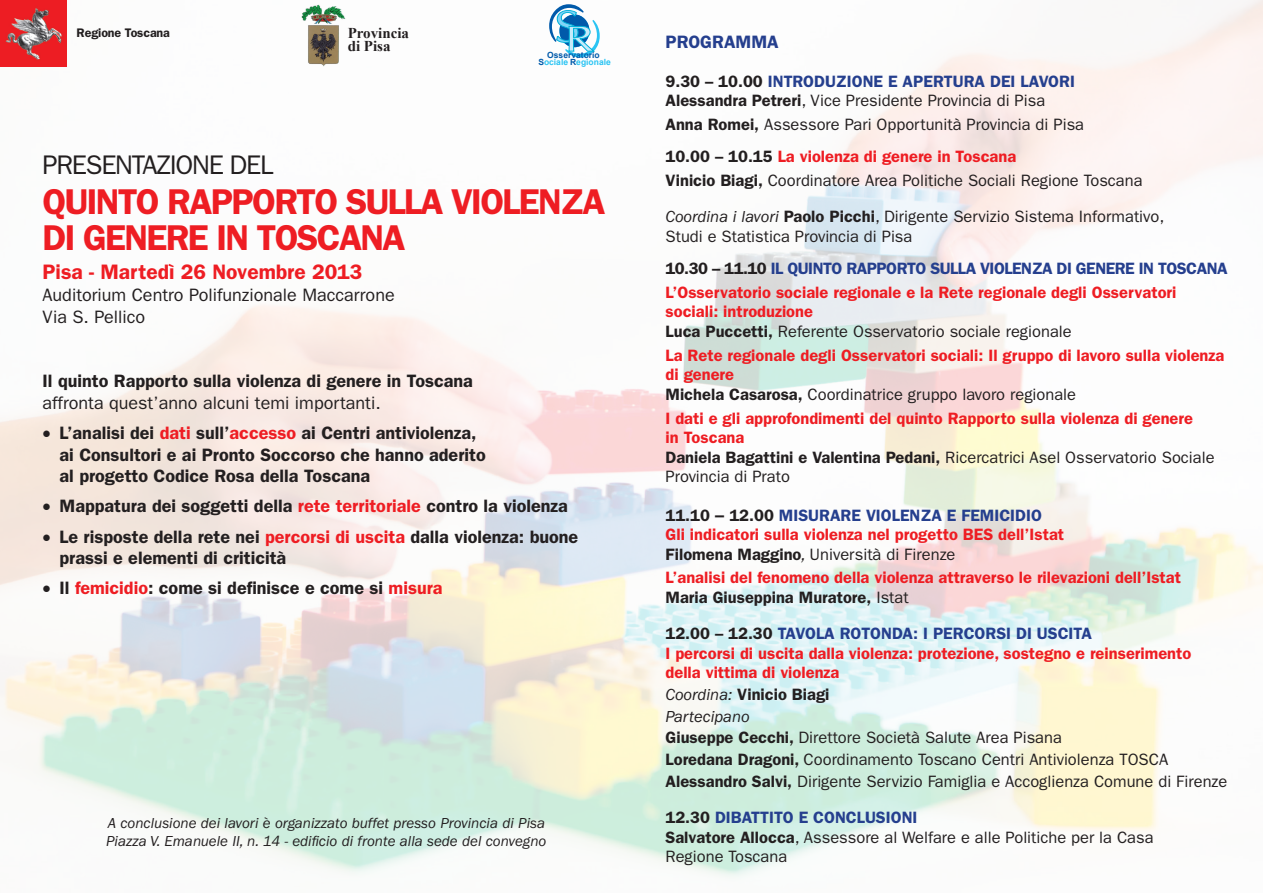
<style>
.page{position:relative;width:1263px;height:893px;background:#fff}
.page>*{position:absolute;margin:0;border:0;box-sizing:border-box;transform-origin:0 0}
.t1{font:44.85px "Cg Omega";color:#80d4f7;scale:1.19 1}
.t2{font:600 36px/36px "ITC Franklin Gothic Std";letter-spacing:-.045em;color:#ee1d23}
.t3{font:27px "ITC Franklin Gothic Std";letter-spacing:-.045em;color:#231f20}
.t4{font:600 21px "ITC Franklin Gothic Std";color:#ee1d23}
.t5{font:600 18px/21.6px "ITC Franklin Gothic Std";color:#231f20}
.t6{font:18px/21.6px "ITC Franklin Gothic Std";color:#231f20}
.t7{font:600 18px "ITC Franklin Gothic Std";color:#253f8e}
.t8{font:600 16.5px/19.5px "ITC Franklin Gothic Std";color:#ee1d23}
.t9{font:16.5px/19.5px "ITC Franklin Gothic Std";color:#231f20}
.t10{font:600 16.5px/19.5px "ITC Franklin Gothic Std";color:#253f8e}
.t11{font:italic 15px/18px "ITC Franklin Gothic Std";color:#231f20}
.t12{font:700 15px/13.5px "Times New Roman";color:#231f20}
.t13{font:600 12.45px "ITC Franklin Gothic Std";letter-spacing:-.01em;color:#231f20}
.t14{font:700 8.55px/6.8px "Arial";color:#015aaa;text-align:center}
.s1{color:#2bc4f3}
.s2{color:#231f20}
.s3{font-weight:400;color:#231f20}
.s4{font-weight:600}
.s5{font-weight:600;color:#ee1d23}
.s6{font-style:italic}
.s7{color:#253f8e}
.s8{font-size:18px;color:#231f20}
.s9{font-weight:400;font-style:italic;color:#231f20}
.s10{font-weight:600;color:#253f8e}
.s11{color:#ee1d23}
</style>
<div class="page">
<img style="left:0;top:0;width:1263px;height:877px">
<svg style="left:549px;top:4px;width:51px;height:54px"></svg>
<img style="left:0;top:0;width:66px;height:66px">
<img style="left:299px;top:4px;width:49px;height:62px">
<h1 class="t1" style="left:554px;top:1px;width:24px">S</h1>
<p class="t14" style="left:538px;top:52px;width:74px">Osservatorio<br>S<span class="s1">ociale</span> R<span class="s1">egionale</span></p>
<p class="t13" style="left:77px;top:26px;width:95px">Regione Toscana</p>
<p class="t12" style="left:348px;top:25px;width:63px">Provincia di Pisa</p>
<p class="t7" style="left:665px;top:31px;width:115px">PROGRAMMA</p>
<p class="t10" style="left:665px;top:71px;width:411px"><span class="s2">9.30 – 10.00</span> INTRODUZIONE E APERTURA DEI LAVORI<br><span class="s2">Alessandra Petreri</span><span class="s3">, Vice Presidente Provincia di Pisa</span></p>
<p class="t9" style="left:665px;top:108px;width:420px;line-height:32.2px"><span class="s4">Anna Romei,</span> Assessore Pari Opportunità Provincia di Pisa<br><span class="s4">10.00 – 10.15</span> <span class="s5">La violenza di genere in Toscana</span></p>
<p class="t9" style="left:665px;top:171px;width:479px"><span class="s4">Vinicio Biagi,</span> Coordinatore Area Politiche Sociali Regione Toscana</p>
<p class="t9" style="left:665px;top:207px;width:500px"><span class="s6">Coordina i lavori</span> <span class="s4">Paolo Picchi</span>, Dirigente Servizio Sistema Informativo,<br>Studi e Statistica Provincia di Pisa</p>
<p class="t8" style="left:665px;top:257px;width:564px;line-height:23.7px"><span class="s2">10.30 – 11.10</span> <span class="s7">IL QUINTO RAPPORTO SULLA VIOLENZA DI GENERE IN TOSCANA<br></span>L’Osservatorio sociale regionale e la Rete regionale degli Osservatori</p>
<p class="t9" style="left:665px;top:302px;width:408px"><span class="s5">sociali: introduzione<br></span><span class="s4">Luca Puccetti,</span> Referente Osservatorio sociale regionale</p>
<p class="t8" style="left:665px;top:345px;width:560px">La Rete regionale degli Osservatori sociali: Il gruppo di lavoro sulla violenza di genere<br><span class="s2">Michela Casarosa,</span> <span class="s3">Coordinatrice gruppo lavoro regionale</span></p>
<p class="t8" style="left:665px;top:408px;width:551px">I dati e gli approfondimenti del quinto Rapporto sulla violenza di genere<br>in Toscana<br><span class="s2">Daniela Bagattini e Valentina Pedani,</span> <span class="s3">Ricercatrici Asel Osservatorio Sociale Provincia di Prato</span></p>
<p class="t8" style="left:665px;top:505px;width:400px"><span class="s2">11.10</span> <span class="s8">–</span> <span class="s2">12.00</span> <span class="s7">MISURARE VIOLENZA E FEMICIDIO<br></span>Gli indicatori sulla violenza nel progetto BES dell’Istat<br><span class="s2">Filomena Maggino</span><span class="s9">,</span> <span class="s3">Università di Firenze</span></p>
<p class="t8" style="left:665px;top:568px;width:517px">L’analisi del fenomeno della violenza attraverso le rilevazioni dell’Istat<br><span class="s2">Maria Giuseppina Muratore,</span> <span class="s3">Istat</span></p>
<p class="t8" style="left:665px;top:624px;width:527px"><span class="s2">12.00 – 12.30</span> <span class="s7">TAVOLA ROTONDA: I PERCORSI DI USCITA<br></span>I percorsi di uscita dalla violenza: protezione, sostegno e reinserimento della vittima di violenza</p>
<p class="t9" style="left:665px;top:684px;width:563px;line-height:21.6px"><span class="s6">Coordina:</span> <span class="s4">Vinicio Biagi<br></span><span class="s6">Partecipano<br></span><span class="s4">Giuseppe Cecchi,</span> Direttore Società Salute Area Pisana<br><span class="s4">Loredana Dragoni,</span> Coordinamento Toscano Centri Antiviolenza TOSCA <span class="s4">Alessandro Salvi,</span> Dirigente Servizio Famiglia e Accoglienza Comune di Firenze</p>
<p class="t9" style="left:665px;top:808px;width:490px"><span class="s4">12.30</span> <span class="s10">DIBATTITO E CONCLUSIONI<br></span><span class="s4">Salvatore Allocca</span>, Assessore al Welfare e alle Politiche per la Casa<br>Regione Toscana</p>
<h3 class="t3" style="left:43px;top:149px;width:232px">PRESENTAZIONE DEL</h3>
<h2 class="t2" style="left:43px;top:184px;width:564px">QUINTO RAPPORTO SULLA VIOLENZA<br>DI GENERE IN TOSCANA</h2>
<p class="t4" style="left:43px;top:260px;width:321px">Pisa - Martedì 26 Novembre 2013</p>
<p class="t6" style="left:43px;top:284px;width:354px">Auditorium Centro Polifunzionale Maccarrone<br>Via S. Pellico</p>
<p class="t5" style="left:43px;top:370px;width:432px">Il quinto Rapporto sulla violenza di genere in Toscana</p>
<p class="t6" style="left:43px;top:392px;width:340px">affronta quest’anno alcuni temi importanti.</p>
<p class="t5" style="left:60px;top:422px;width:428px;text-indent:-17px">• L’analisi dei <span class="s11">dati</span> sull’<span class="s11">accesso</span> ai Centri antiviolenza, ai Consultori e ai Pronto Soccorso che hanno aderito al progetto Codice Rosa della Toscana</p>
<p class="t5" style="left:43px;top:495px;width:527px">• Mappatura dei soggetti della <span class="s11">rete territoriale</span> contro la violenza</p>
<p class="t5" style="left:60px;top:526px;width:520px;text-indent:-17px">• Le risposte della rete nei <span class="s11">percorsi di uscita</span> dalla violenza: buone prassi e elementi di criticità</p>
<p class="t5" style="left:43px;top:577px;width:402px">• Il <span class="s11">femicidio</span>: come si definisce e come si <span class="s11">misura</span></p>
<p class="t11" style="left:106px;top:814px;width:442px">A conclusione dei lavori è organizzato buffet presso Provincia di Pisa<br>Piazza V. Emanuele II, n. 14 - edificio di fronte alla sede del convegno</p>
</div>
